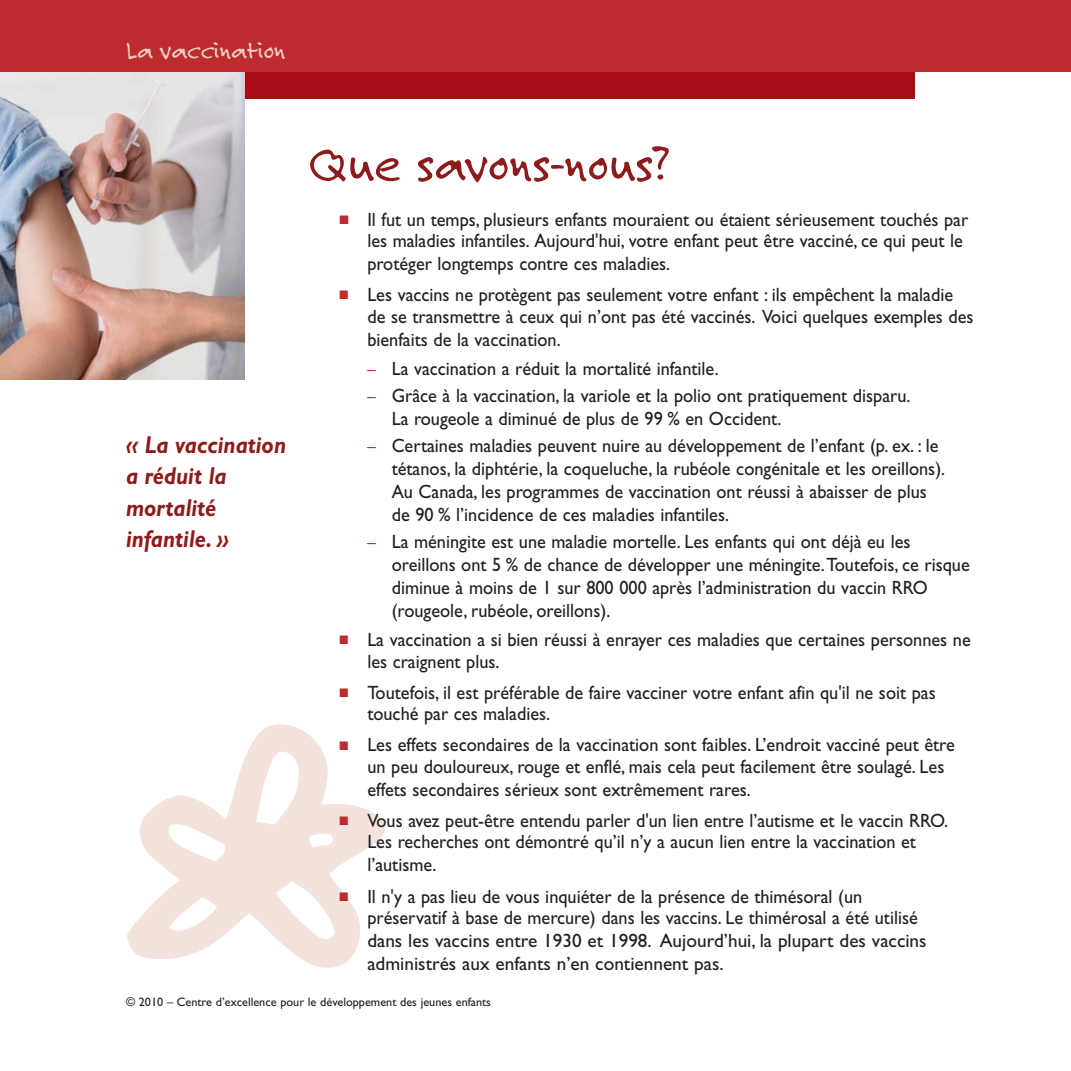
<style>
.page{position:relative;width:1071px;height:1071px;background:#fff}
.page>*{position:absolute;margin:0;border:0;box-sizing:border-box;transform-origin:0 0}
.t1{font:52.5px "Felt Tip Roman";color:#8e1b1c}
.t2{font:26.25px "Felt Tip Roman";color:#eccdc1}
.t3{font:italic 700 24.5px/31.5px "Gill Sans";color:#8e1b1c;scale:.9 1}
.t4{font:19.25px/22.2px "Gill Sans";color:#231f20;scale:.95 1}
.t5{font:12.25px "Gill Sans";color:#231f20}
.s1{color:#be2b2e}
.s2{font-size:17.5px;color:#be2b2e}
.s3{font-style:italic}
</style>
<div class="page">
<svg style="left:127px;top:724px;width:258px;height:244px"></svg>
<div style="left:0;top:46px;width:915px;height:53px;background:#a70d16"></div>
<div style="left:0;top:0;width:1071px;height:72px;background:#be2b2e"></div>
<img style="left:0;top:72px;width:244px;height:308px">
<h2 class="t2" style="left:126px;top:34px;width:161px">La vaccination</h2>
<p class="t3" style="left:126px;top:431px;width:180px">« La vaccination a réduit la mortalité infantile. »</p>
<h1 class="t1" style="left:308px;top:132px;width:363px">Que savons-nous?</h1>
<p class="t4" style="left:367px;top:210px;width:634px;text-indent:-28px"><span class="s1">■</span> Il fut un temps, plusieurs enfants mouraient ou étaient sérieusement touchés par les maladies infantiles. Aujourd'hui, votre enfant peut être vacciné, ce qui peut le protéger longtemps contre ces maladies.</p>
<p class="t4" style="left:367px;top:286px;width:640px;text-indent:-28px"><span class="s1">■</span> Les vaccins ne protègent pas seulement votre enfant : ils empêchent la maladie de se transmettre à ceux qui n’ont pas été vaccinés. Voici quelques exemples des bienfaits de la vaccination.</p>
<p class="t4" style="left:367px;top:360px;width:371px"><span class="s2">–</span> La vaccination a réduit la mortalité infantile.</p>
<p class="t4" style="left:392px;top:386px;width:548px;line-height:23.1px;text-indent:-24px"><span class="s2">–</span> Grâce à la vaccination, la variole et la polio ont pratiquement disparu.<br>La rougeole a diminué de plus de 99 % en Occident.</p>
<p class="t4" style="left:392px;top:436px;width:584px;line-height:23.1px;text-indent:-24px"><span class="s2">–</span> Certaines maladies peuvent nuire au développement de l’enfant (p. ex. : le tétanos, la diphtérie, la coqueluche, la rubéole congénitale et les oreillons).<br>Au Canada, les programmes de vaccination ont réussi à abaisser de plus de 90 % l’incidence de ces maladies infantiles.</p>
<p class="t4" style="left:392px;top:532px;width:610px;line-height:23.1px;text-indent:-24px"><span class="s2">–</span> La méningite est une maladie mortelle. Les enfants qui ont déjà eu les oreillons ont 5 % de chance de développer une méningite. Toutefois, ce risque diminue à moins de 1 sur 800 000 après l’administration du vaccin RRO (rougeole, rubéole, oreillons).</p>
<p class="t4" style="left:367px;top:631px;width:637px;line-height:21.3px;text-indent:-28px"><span class="s1">■</span> La vaccination a si bien réussi à enrayer ces maladies que certaines personnes ne les craignent plus.</p>
<p class="t4" style="left:367px;top:684px;width:600px;line-height:21.3px;text-indent:-28px"><span class="s1">■</span> Toutefois, il est préférable de faire vacciner votre enfant afin qu'il ne soit pas touché par ces maladies.</p>
<p class="t4" style="left:367px;top:736px;width:620px;text-indent:-28px"><span class="s1">■</span> Les effets secondaires de la vaccination sont faibles. L’endroit vacciné peut être un peu douloureux, rouge et enflé, mais cela peut facilement être soulagé. Les effets secondaires sérieux sont extrêmement rares.</p>
<p class="t4" style="left:367px;top:812px;width:613px;text-indent:-28px"><span class="s1">■</span> Vous avez peut-être entendu parler d'un lien entre l’autisme et le vaccin RRO.<br>Les recherches ont démontré qu’il n’y a aucun lien entre la vaccination et l’autisme.</p>
<p class="t4" style="left:367px;top:887px;width:590px;text-indent:-28px"><span class="s1">■</span> Il n'y a pas lieu de vous inquiéter de la présence de thimésoral (un préservatif à base de mercure) dans les vaccins. Le thimérosal a été utilisé dans les vaccins entre 1930 et 1998. Aujourd’hui, la plupart des vaccins administrés aux enfants n’en contiennent pas.</p>
<p class="t5" style="left:126px;top:998px;width:367px"><span class="s3">©</span> 2010 – Centre d’excellence pour le développement des jeunes enfants</p>
</div>
